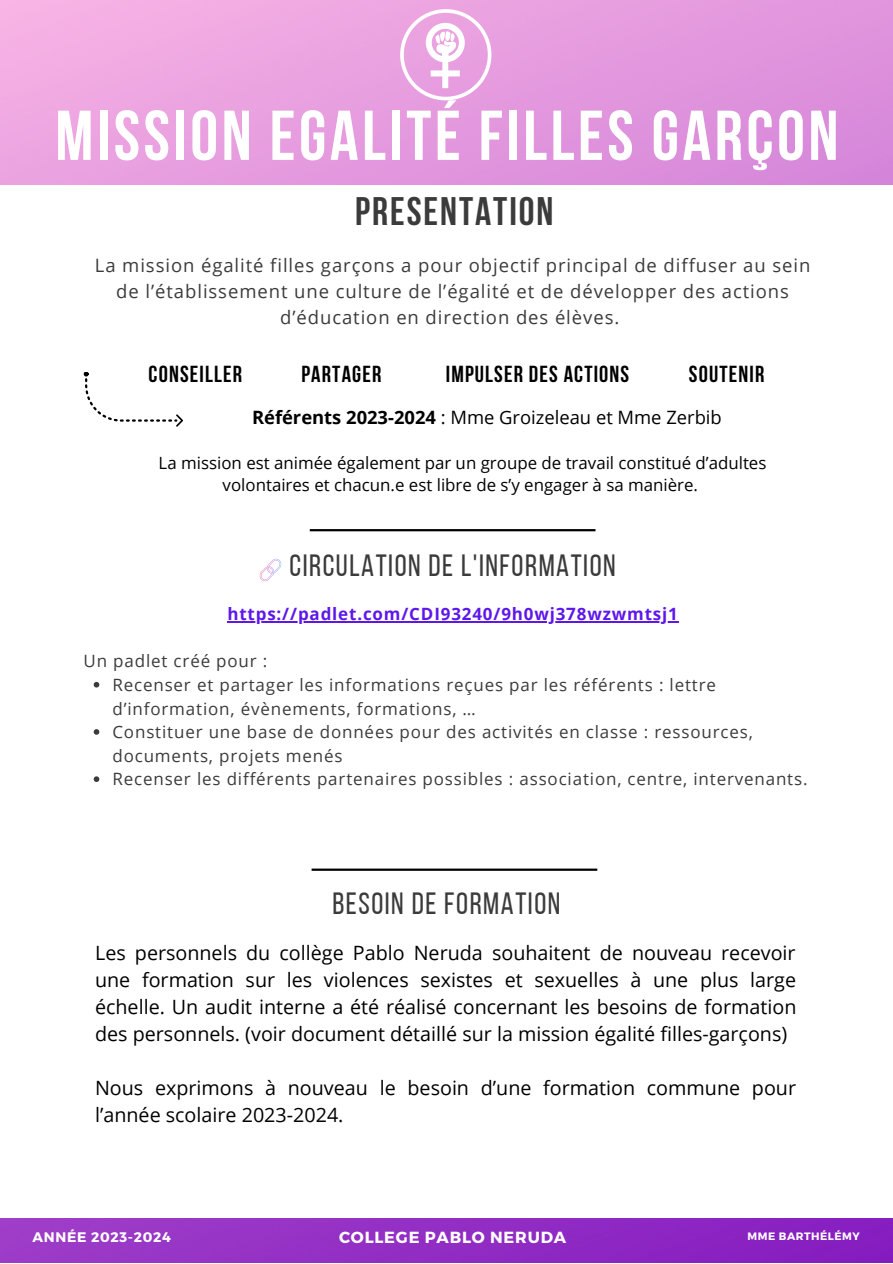
<style>
.page{position:relative;width:893px;height:1264px;background:#fff}
.page>*{position:absolute;margin:0;border:0;box-sizing:border-box;transform-origin:0 0}
.t1{font:700 70.35px "Bebas Neue";letter-spacing:.05em;color:#fff}
.t2{font:700 39.6px "Bebas Neue";letter-spacing:.05em;color:#3b3b3b}
.t3{font:30.75px "Bebas Neue";letter-spacing:.05em;color:#3b3b3b}
.t4{font:700 23.1px "Bebas Neue";letter-spacing:.05em;color:#000}
.t5{font:19.65px/27px "Open Sans";color:#000;text-align:justify}
.t6{font:18.45px/25.8px "Open Sans";letter-spacing:.05em;color:#3b3b3b;text-align:center}
.t7{font:18.45px "Open Sans";color:#000}
.t8{font:16.95px/23.5px "Open Sans";letter-spacing:.05em;color:#3b3b3b}
.t9{font:700 16.95px "Open Sans";letter-spacing:.05em;color:#5e17eb}
.t10{font:16.8px/22.5px "Open Sans";color:#000;text-align:center}
.t11{font:700 16.05px "Montserrat";letter-spacing:.05em;color:#fff}
.t12{font:700 13.8px "Montserrat";letter-spacing:.05em;color:#fff}
.t13{font:700 10.65px "Montserrat";letter-spacing:.05em;color:#fff}
.s1{font-weight:700}
</style>
<div class="page">
<img style="left:0;top:0;width:892px;height:1262px">
<svg style="left:400px;top:9px;width:91px;height:91px"></svg>
<div style="left:0;top:185px;width:892px;height:1033px;background:#fff"></div>
<svg style="left:94px;top:682px;width:5px;height:5px"></svg>
<svg style="left:94px;top:729px;width:5px;height:5px"></svg>
<svg style="left:94px;top:776px;width:5px;height:6px"></svg>
<hr style="left:227px;top:621px;width:451px;height:1px;background:#5e17eb">
<svg style="left:259px;top:558px;width:23px;height:23px"></svg>
<svg style="left:84px;top:372px;width:99px;height:55px"></svg>
<hr style="left:310px;top:529px;width:285px;height:2px;background:#000">
<hr style="left:311px;top:868px;width:286px;height:2px;background:#000">
<p class="t1" style="left:55px;top:107px;width:784px">MISSION EGALITÉ FILLES GARÇON</p>
<p class="t2" style="left:355px;top:195px;width:200px">PRESENTATION</p>
<p class="t6" style="left:95px;top:252px;width:717px">La mission égalité filles garçons a pour objectif principal de diffuser au sein de l’établissement une culture de l’égalité et de développer des actions d’éducation en direction des élèves.</p>
<p class="t4" style="left:149px;top:365px;width:95px">CONSEILLER</p>
<p class="t4" style="left:301px;top:365px;width:81px">PARTAGER</p>
<p class="t4" style="left:446px;top:364px;width:185px">IMPULSER DES ACTIONS</p>
<p class="t4" style="left:688px;top:364px;width:77px">SOUTENIR</p>
<p class="t7" style="left:252px;top:404px;width:471px"><span class="s1">Référents 2023-2024</span> : Mme Groizeleau et Mme Zerbib</p>
<p class="t10" style="left:159px;top:451px;width:609px">La mission est animée également par un groupe de travail constitué d’adultes volontaires et chacun.e est libre de s’y engager à sa manière.</p>
<p class="t3" style="left:289px;top:553px;width:327px">CIRCULATION DE L'INFORMATION</p>
<p class="t9" style="left:227px;top:602px;width:452px">https://padlet.com/CDI93240/9h0wj378wzwmtsj1</p>
<p class="t8" style="left:84px;top:649px;width:185px">Un padlet créé pour :</p>
<p class="t8" style="left:112px;top:672px;width:605px">Recenser et partager les informations reçues par les référents : lettre d’information, évènements, formations, …</p>
<p class="t8" style="left:112px;top:719px;width:642px">Constituer une base de données pour des activités en classe : ressources, documents, projets menés</p>
<p class="t8" style="left:112px;top:767px;width:696px">Recenser les différents partenaires possibles : association, centre, intervenants.</p>
<p class="t3" style="left:332px;top:890px;width:229px">BESOIN DE FORMATION</p>
<p class="t5" style="left:95px;top:938px;width:702px">Les personnels du collège Pablo Neruda souhaitent de nouveau recevoir une formation sur les violences sexistes et sexuelles à une plus large échelle. Un audit interne a été réalisé concernant les besoins de formation des personnels. (voir document détaillé sur la mission égalité filles-garçons)</p>
<p class="t5" style="left:95px;top:1073px;width:702px">Nous exprimons à nouveau le besoin d’une formation commune pour l’année scolaire 2023-2024.</p>
<p class="t12" style="left:33px;top:1228px;width:140px">ANNÉE 2023-2024</p>
<p class="t11" style="left:339px;top:1226px;width:229px">COLLEGE PABLO NERUDA</p>
<p class="t13" style="left:747px;top:1228px;width:114px">MME BARTHÉLÉMY</p>
</div>
